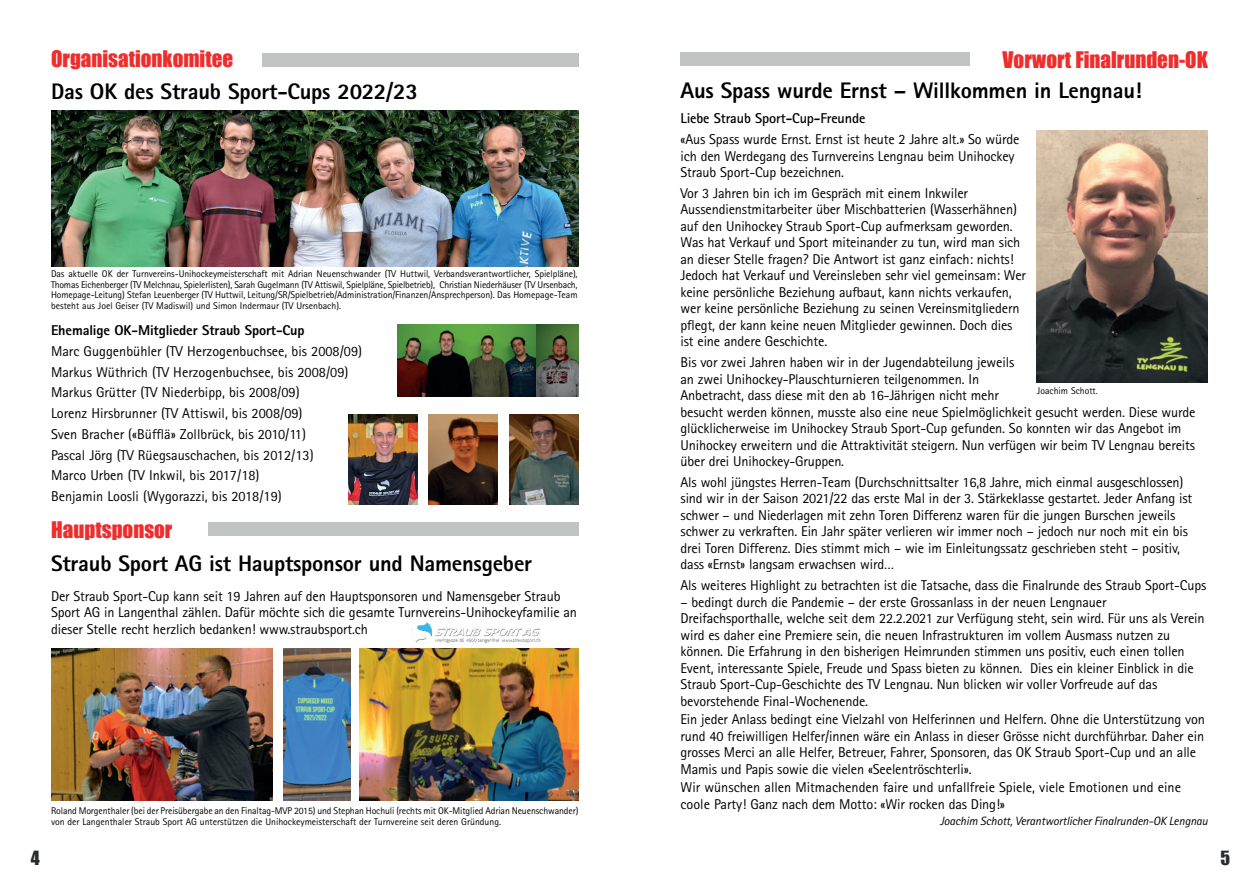
<style>
.page{position:relative;width:1259px;height:893px;background:#fff}
.page>*{position:absolute;margin:0;border:0;box-sizing:border-box;transform-origin:0 0}
.t1{font:800 22.5px "Rotis Sans Serif";letter-spacing:-.01em;color:#000001}
.t2{font:21px "Impact";color:#ee2d2d}
.t3{font:18px "Impact";color:#292d2f}
.t4{font:14.25px/16.5px "Rotis Sans Serif";letter-spacing:-.01em;color:#000001}
.t5{font:800 14.25px "Rotis Sans Serif";letter-spacing:-.01em;color:#000001}
.t6{font:700 14.25px "Rotis Sans Serif";letter-spacing:-.01em;color:#000001}
.t7{font:italic 12px "Rotis Sans Serif";letter-spacing:-.01em;color:#000001}
.t8{font:9.75px/10.5px "Rotis Sans Serif";color:#000001;text-align:justify}
</style>
<div class="page">
<img style="left:51px;top:648px;width:221px;height:152px">
<div style="left:680px;top:52px;width:286px;height:14px;background:#c2c3c3"></div>
<img style="left:1037px;top:130px;width:171px;height:253px">
<img style="left:51px;top:111px;width:527px;height:155px">
<div style="left:261px;top:53px;width:317px;height:14px;background:#c2c3c3"></div>
<img style="left:397px;top:324px;width:182px;height:72px">
<img style="left:429px;top:414px;width:68px;height:90px">
<img style="left:349px;top:414px;width:69px;height:90px">
<img style="left:509px;top:414px;width:69px;height:90px">
<img style="left:359px;top:648px;width:219px;height:152px">
<img style="left:283px;top:648px;width:67px;height:152px">
<div style="left:208px;top:523px;width:370px;height:13px;background:#c2c3c3"></div>
<img style="left:400px;top:622px;width:151px;height:27px">
<h2 class="t2" style="left:51px;top:43px;width:184px">Organisationkomitee</h2>
<h1 class="t1" style="left:51px;top:77px;width:368px">Das OK des Straub Sport-Cups 2022/23</h1>
<p class="t8" style="left:51px;top:269px;width:528px">Das aktuelle OK der Turnvereins-Unihockeymeisterschaft mit Adrian Neuenschwander (TV Huttwil, Verbandsverantwortlicher, Spielpläne), Thomas Eichenberger (TV Melchnau, Spielerlisten), Sarah Gugelmann (TV Attiswil, Spielpläne, Spielbetrieb), Christian Niederhäuser (TV Ursenbach, Homepage-Leitung) Stefan Leuenberger (TV Huttwil, Leitung/SR/Spielbetrieb/Administration/Finanzen/Ansprechperson). Das Homepage-Team besteht aus Joel Geiser (TV Madiswil) und Simon Indermaur (TV Ursenbach).</p>
<p class="t5" style="left:51px;top:321px;width:255px">Ehemalige OK-Mitglieder Straub Sport-Cup</p>
<p class="t4" style="left:51px;top:341px;width:313px;line-height:20.7px">Marc Guggenbühler (TV Herzogenbuchsee, bis 2008/09)<br>Markus Wüthrich (TV Herzogenbuchsee, bis 2008/09)<br>Markus Grütter (TV Niederbipp, bis 2008/09)<br>Lorenz Hirsbrunner (TV Attiswil, bis 2008/09)<br>Sven Bracher («Büfflä» Zollbrück, bis 2010/11)<br>Pascal Jörg (TV Rüegsauschachen, bis 2012/13)<br>Marco Urben (TV Inkwil, bis 2017/18)<br>Benjamin Loosli (Wygorazzi, bis 2018/19)</p>
<h2 class="t2" style="left:51px;top:513px;width:123px">Hauptsponsor</h2>
<h1 class="t1" style="left:51px;top:549px;width:482px">Straub Sport AG ist Hauptsponsor und Namensgeber</h1>
<p class="t4" style="left:51px;top:587px;width:527px">Der Straub Sport-Cup kann seit 19 Jahren auf den Hauptsponsoren und Namensgeber Straub<br>Sport AG in Langenthal zählen. Dafür möchte sich die gesamte Turnvereins-Unihockeyfamilie an dieser Stelle recht herzlich bedanken! www.straubsport.ch</p>
<p class="t8" style="left:51px;top:805px;width:529px">Roland Morgenthaler (bei der Preisübergabe an den Finaltag-MVP 2015) und Stephan Hochuli (rechts mit OK-Mitglied Adrian Neuenschwander) von der Langenthaler Straub Sport AG unterstützen die Unihockeymeisterschaft der Turnvereine seit deren Gründung.</p>
<h2 class="t2" style="left:1002px;top:43px;width:207px">Vorwort Finalrunden-OK</h2>
<h1 class="t1" style="left:680px;top:76px;width:463px">Aus Spass wurde Ernst – Willkommen in Lengnau!</h1>
<p class="t6" style="left:680px;top:110px;width:186px">Liebe Straub Sport-Cup-Freunde</p>
<p class="t4" style="left:680px;top:131px;width:340px">«Aus Spass wurde Ernst. Ernst ist heute 2 Jahre alt.» So würde ich den Werdegang des Turnvereins Lengnau beim Unihockey<br>Straub Sport-Cup bezeichnen.</p>
<p class="t4" style="left:680px;top:185px;width:347px">Vor 3 Jahren bin ich im Gespräch mit einem Inkwiler Aussendienstmitarbeiter über Mischbatterien (Wasserhähnen) auf den Unihockey Straub Sport-Cup aufmerksam geworden.<br>Was hat Verkauf und Sport miteinander zu tun, wird man sich an dieser Stelle fragen? Die Antwort ist ganz einfach: nichts!<br>Jedoch hat Verkauf und Vereinsleben sehr viel gemeinsam: Wer keine persönliche Beziehung aufbaut, kann nichts verkaufen, wer keine persönliche Beziehung zu seinen Vereinsmitgliedern pflegt, der kann keine neuen Mitglieder gewinnen. Doch dies ist eine andere Geschichte.</p>
<p class="t4" style="left:680px;top:354px;width:516px">Bis vor zwei Jahren haben wir in der Jugendabteilung jeweils<br>an zwei Unihockey-Plauschturnieren teilgenommen. In<br>Anbetracht, dass diese mit den ab 16-Jährigen nicht mehr<br>besucht werden können, musste also eine neue Spielmöglichkeit gesucht werden. Diese wurde glücklicherweise im Unihockey Straub Sport-Cup gefunden. So konnten wir das Angebot im Unihockey erweitern und die Attraktivität steigern. Nun verfügen wir beim TV Lengnau bereits über drei Unihockey-Gruppen.</p>
<p class="t4" style="left:680px;top:474px;width:513px">Als wohl jüngstes Herren-Team (Durchschnittsalter 16,8 Jahre, mich einmal ausgeschlossen) sind wir in der Saison 2021/22 das erste Mal in der 3. Stärkeklasse gestartet. Jeder Anfang ist schwer – und Niederlagen mit zehn Toren Differenz waren für die jungen Burschen jeweils schwer zu verkraften. Ein Jahr später verlieren wir immer noch – jedoch nur noch mit ein bis drei Toren Differenz. Dies stimmt mich – wie im Einleitungssatz geschrieben steht – positiv, dass «Ernst» langsam erwachsen wird…</p>
<p class="t4" style="left:680px;top:577px;width:527px">Als weiteres Highlight zu betrachten ist die Tatsache, dass die Finalrunde des Straub Sport-Cups</p>
<p class="t4" style="left:680px;top:593px;width:525px">– bedingt durch die Pandemie – der erste Grossanlass in der neuen Lengnauer Dreifachsporthalle, welche seit dem 22.2.2021 zur Verfügung steht, sein wird. Für uns als Verein wird es daher eine Premiere sein, die neuen Infrastrukturen im vollem Ausmass nutzen zu können. Die Erfahrung in den bisherigen Heimrunden stimmen uns positiv, euch einen tollen Event, interessante Spiele, Freude und Spass bieten zu können. Dies ein kleiner Einblick in die Straub Sport-Cup-Geschichte des TV Lengnau. Nun blicken wir voller Vorfreude auf das bevorstehende Final-Wochenende.</p>
<p class="t4" style="left:680px;top:711px;width:526px">Ein jeder Anlass bedingt eine Vielzahl von Helferinnen und Helfern. Ohne die Unterstützung von rund 40 freiwilligen Helfer/innen wäre ein Anlass in dieser Grösse nicht durchführbar. Daher ein grosses Merci an alle Helfer, Betreuer, Fahrer, Sponsoren, das OK Straub Sport-Cup und an alle Mamis und Papis sowie die vielen «Seelentröschterli».</p>
<p class="t4" style="left:680px;top:779px;width:502px">Wir wünschen allen Mitmachenden faire und unfallfreie Spiele, viele Emotionen und eine coole Party! Ganz nach dem Motto: «Wir rocken das Ding!»</p>
<p class="t7" style="left:940px;top:814px;width:269px">Joachim Schott, Verantwortlicher Finalrunden-OK Lengnau</p>
<p class="t8" style="left:1037px;top:386px;width:62px">Joachim Schott.</p>
<p class="t3" style="left:31px;top:844px;width:10px">4</p>
<p class="t3" style="left:1220px;top:844px;width:11px">5</p>
</div>
